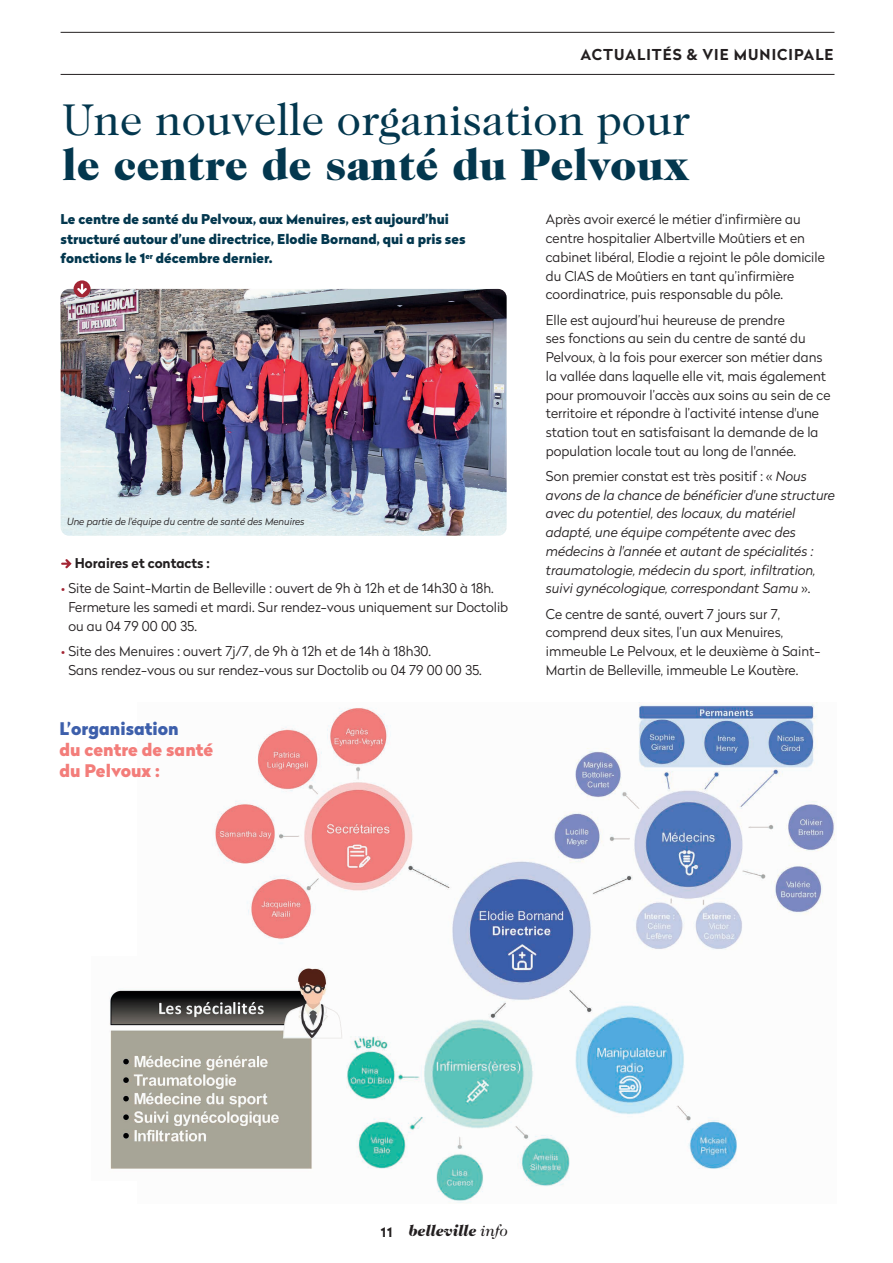
<style>
.page{position:relative;width:893px;height:1263px;background:#fff}
.page>*{position:absolute;margin:0;border:0;box-sizing:border-box;transform-origin:0 0}
.t1{font:45px "Caslon 224 Std";color:#03374e}
.t2{font:900 45px "Caslon 224 Std";color:#03374e}
.t3{font:900 17.4px/21.3px "Radikal";color:#f37d7a}
.t4{font:900 17.4px "Radikal";color:#3d5fab}
.t5{font:italic 900 15.75px "Caslon 224 Std";color:#231f20}
.t6{font:700 15px "Radikal";letter-spacing:.07em;color:#231f20}
.t7{font:300 13.5px/18.8px "Radikal";color:#231f20}
.t8{font:italic 300 13.5px/18.8px "Radikal";color:#231f20}
.t9{font:900 13.5px/19.5px "Radikal";color:#03374e}
.t10{font:700 13.5px "Radikal";color:#231f20}
.t11{font:italic 300 9.75px "Radikal";color:#231f20}
.s1{font-style:normal}
.s2{color:#a32534}
.s3{font-family:"Radikal";font-weight:700;font-style:normal;font-size:13.2px}
.s4{font-weight:400}
</style>
<div class="page">
<hr style="left:61px;top:74px;width:773px;height:1px;background:#231f20">
<hr style="left:61px;top:32px;width:773px;height:1px;background:#231f20">
<svg style="left:61px;top:559px;width:11px;height:9px"></svg>
<img style="left:61px;top:289px;width:446px;height:247px">
<img style="left:212px;top:702px;width:623px;height:501px">
<img style="left:109px;top:956px;width:236px;height:224px">
<div style="left:74px;top:280px;width:17px;height:17px;background:#a32534;border-radius:50%"></div>
<svg style="left:77px;top:284px;width:10px;height:10px"></svg>
<p class="t6" style="left:580px;top:43px;width:255px">ACTUALITÉS &amp; VIE MUNICIPALE</p>
<h1 class="t1" style="left:63px;top:94px;width:629px">Une nouvelle organisation pour</h1>
<h1 class="t2" style="left:63px;top:139px;width:628px">le centre de santé du Pelvoux</h1>
<p class="t9" style="left:61px;top:209px;width:406px">Le centre de santé du Pelvoux, aux Menuires, est aujourd’hui structuré autour d’une directrice, Elodie Bornand, qui a pris ses fonctions le 1<sup>er</sup> décembre dernier.</p>
<p class="t7" style="left:546px;top:210px;width:280px">Après avoir exercé le métier d’infirmière au centre hospitalier Albertville Moûtiers et en cabinet libéral, Elodie a rejoint le pôle domicile du CIAS de Moûtiers en tant qu’infirmière coordinatrice, puis responsable du pôle.</p>
<p class="t7" style="left:546px;top:310px;width:286px">Elle est aujourd’hui heureuse de prendre<br>ses fonctions au sein du centre de santé du Pelvoux, à la fois pour exercer son métier dans la vallée dans laquelle elle vit, mais également pour promouvoir l’accès aux soins au sein de ce territoire et répondre à l’activité intense d'une station tout en satisfaisant la demande de la population locale tout au long de l'année.</p>
<p class="t8" style="left:546px;top:466px;width:291px"><span class="s1">Son premier constat est très positif : «</span> Nous avons de la chance de bénéficier d'une structure avec du potentiel, des locaux, du matériel adapté, une équipe compétente avec des médecins à l'année et autant de spécialités : traumatologie, médecin du sport, infiltration, suivi gynécologique, correspondant Samu <span class="s1">».</span></p>
<p class="t7" style="left:546px;top:604px;width:276px">Ce centre de santé, ouvert 7 jours sur 7, comprend deux sites, l’un aux Menuires, immeuble Le Pelvoux, et le deuxième à Saint-Martin de Belleville, immeuble Le Koutère.</p>
<p class="t11" style="left:67px;top:515px;width:239px">Une partie de l'équipe du centre de santé des Menuires</p>
<p class="t10" style="left:75px;top:553px;width:137px">Horaires et contacts :</p>
<p class="t7" style="left:68px;top:579px;width:441px;text-indent:-7px"><span class="s2">•</span> Site de Saint-Martin de Belleville : ouvert de 9h à 12h et de 14h30 à 18h.<br>Fermeture les samedi et mardi. Sur rendez-vous uniquement sur Doctolib ou au 04 79 00 00 35.</p>
<p class="t7" style="left:68px;top:641px;width:415px;text-indent:-7px"><span class="s2">•</span> Site des Menuires : ouvert 7j/7, de 9h à 12h et de 14h à 18h30.<br>Sans rendez-vous ou sur rendez-vous sur Doctolib ou 04 79 00 00 35.</p>
<p class="t4" style="left:60px;top:715px;width:121px">L’organisation</p>
<p class="t3" style="left:60px;top:739px;width:155px">du centre de santé du Pelvoux :</p>
<p class="t5" style="left:381px;top:1221px;width:129px"><span class="s3">11</span> belleville <span class="s4">info</span></p>
</div>
